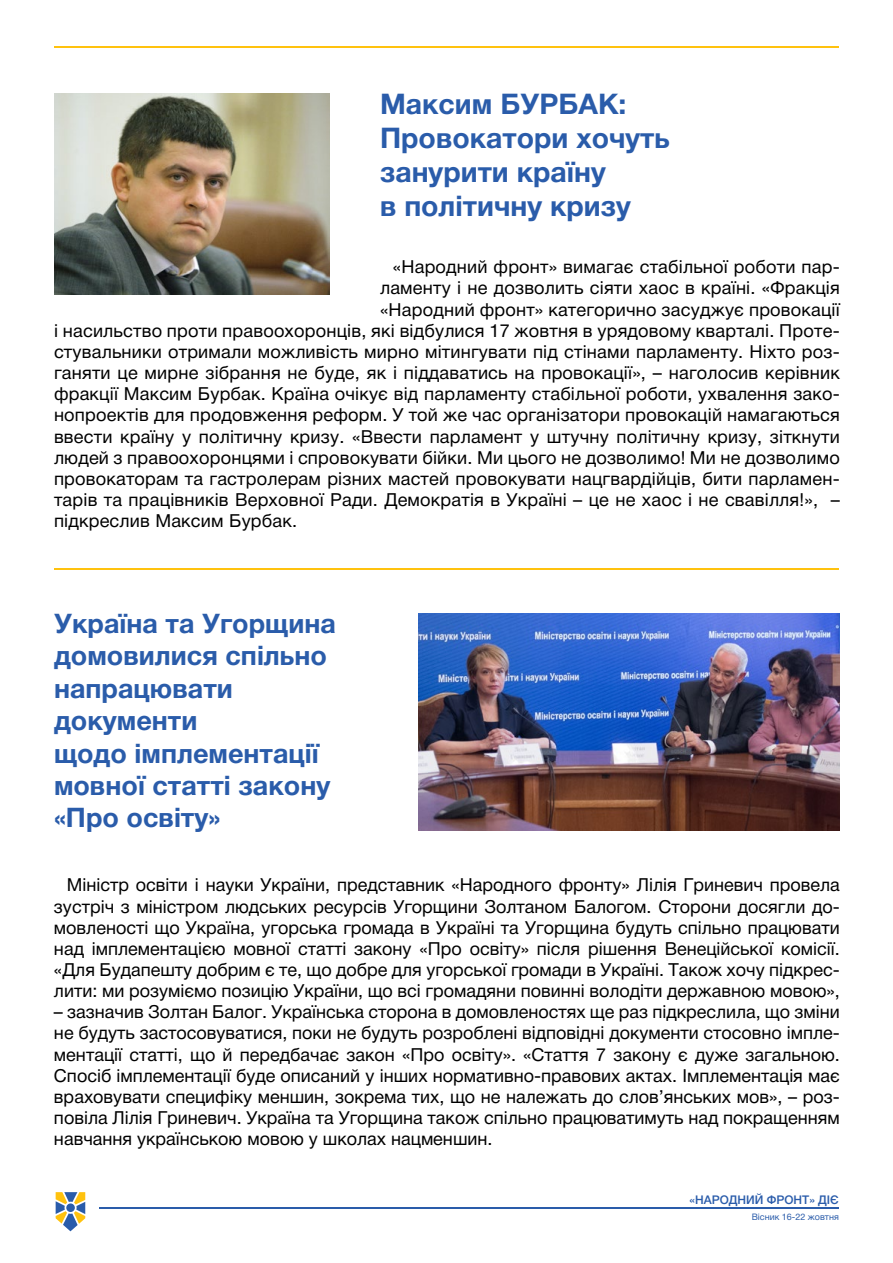
<style>
.page{position:relative;width:893px;height:1263px;background:#fff}
.page>*{position:absolute;margin:0;border:0;box-sizing:border-box;transform-origin:0 0}
.t1{font:28.5px/34.2px "Helvetica 7 Bold";color:#2a5caa}
.t2{font:27px/32.4px "Helvetica 7 Bold";color:#2a5caa}
.t3{font:18px/21.1px "Helvetica 5 Normal";letter-spacing:.01em;color:#000;text-align:justify}
.t4{font:12px "Helvetica 6 Medium";color:#2a5caa}
.t5{font:9px "Helvetica 5 Normal";color:#2a5caa}
</style>
<div class="page">
<hr style="left:54px;top:47px;width:785px;height:1px;background:#ffc20e">
<hr style="left:100px;top:1208px;width:739px;height:1px;background:#2a5caa">
<svg style="left:55px;top:1192px;width:31px;height:40px"></svg>
<hr style="left:54px;top:569px;width:785px;height:1px;background:#ffc20e">
<img style="left:54px;top:94px;width:275px;height:201px">
<img style="left:419px;top:614px;width:421px;height:216px">
<h1 class="t1" style="left:380px;top:87px;width:291px">Максим БУРБАК:<br>Провокатори хочуть занурити країну<br>в політичну кризу</h1>
<p class="t3" style="left:393px;top:257px;width:448px">«Народний фронт» вимагає стабільної роботи пар-</p>
<p class="t3" style="left:380px;top:278px;width:461px">ламенту і не дозволить сіяти хаос в країні. «Фракція</p>
<p class="t3" style="left:380px;top:299px;width:461px">«Народний фронт» категорично засуджує провокації</p>
<p class="t3" style="left:54px;top:320px;width:787px">і насильство проти правоохоронців, які відбулися 17 жовтня в урядовому кварталі. Проте-</p>
<p class="t3" style="left:54px;top:341px;width:787px">стувальники отримали можливість мирно мітингувати під стінами парламенту. Ніхто роз-</p>
<p class="t3" style="left:54px;top:362px;width:787px">ганяти це мирне зібрання не буде, як і піддаватись на провокації», – наголосив керівник</p>
<p class="t3" style="left:54px;top:383px;width:787px">фракції Максим Бурбак. Країна очікує від парламенту стабільної роботи, ухвалення зако-</p>
<p class="t3" style="left:54px;top:405px;width:787px">нопроектів для продовження реформ. У той же час організатори провокацій намагаються</p>
<p class="t3" style="left:54px;top:426px;width:787px">ввести країну у політичну кризу. «Ввести парламент у штучну політичну кризу, зіткнути</p>
<p class="t3" style="left:54px;top:447px;width:787px">людей з правоохоронцями і спровокувати бійки. Ми цього не дозволимо! Ми не дозволимо</p>
<p class="t3" style="left:54px;top:468px;width:787px">провокаторам та гастролерам різних мастей провокувати нацгвардійців, бити парламен-</p>
<p class="t3" style="left:54px;top:489px;width:787px">тарів та працівників Верховної Ради. Демократія в Україні – це не хаос і не свавілля!», –</p>
<p class="t3" style="left:54px;top:510px;width:245px">підкреслив Максим Бурбак.</p>
<h2 class="t2" style="left:54px;top:607px;width:283px">Україна та Угорщина домовилися спільно напрацювати документи<br>щодо імплементації мовної статті закону «Про освіту»</h2>
<p class="t3" style="left:54px;top:874px;width:787px;text-indent:13px">Міністр освіти і науки України, представник «Народного фронту» Лілія Гриневич провела зустріч з міністром людських ресурсів Угорщини Золтаном Балогом. Сторони досягли до&shy;мовленості що Україна, угорська громада в Україні та Угорщина будуть спільно працювати над імплементацією мовної статті закону «Про освіту» після рішення Венеційської комісії. «Для Будапешту добрим є те, що добре для угорської громади в Україні. Також хочу підкрес&shy;лити: ми розуміємо позицію України, що всі громадяни повинні володіти державною мовою»,</p>
<p class="t3" style="left:54px;top:1001px;width:787px">– зазначив Золтан Балог. Українська сторона в домовленостях ще раз підкреслила, що зміни не будуть застосовуватися, поки не будуть розроблені відповідні документи стосовно імпле&shy;ментації статті, що й передбачає закон «Про освіту». «Стаття 7 закону є дуже загальною.<br>Спосіб імплементації буде описаний у інших нормативно-правових актах. Імплементація має враховувати специфіку меншин, зокрема тих, що не належать до слов’янських мов», – роз&shy;повіла Лілія Гриневич. Україна та Угорщина також спільно працюватимуть над покращенням навчання українською мовою у школах нацменшин.</p>
<p class="t4" style="left:689px;top:1193px;width:151px">«НАРОДНИЙ ФРОНТ» ДІЄ</p>
<p class="t5" style="left:752px;top:1211px;width:89px">Вісник 16-22 жовтня</p>
</div>
